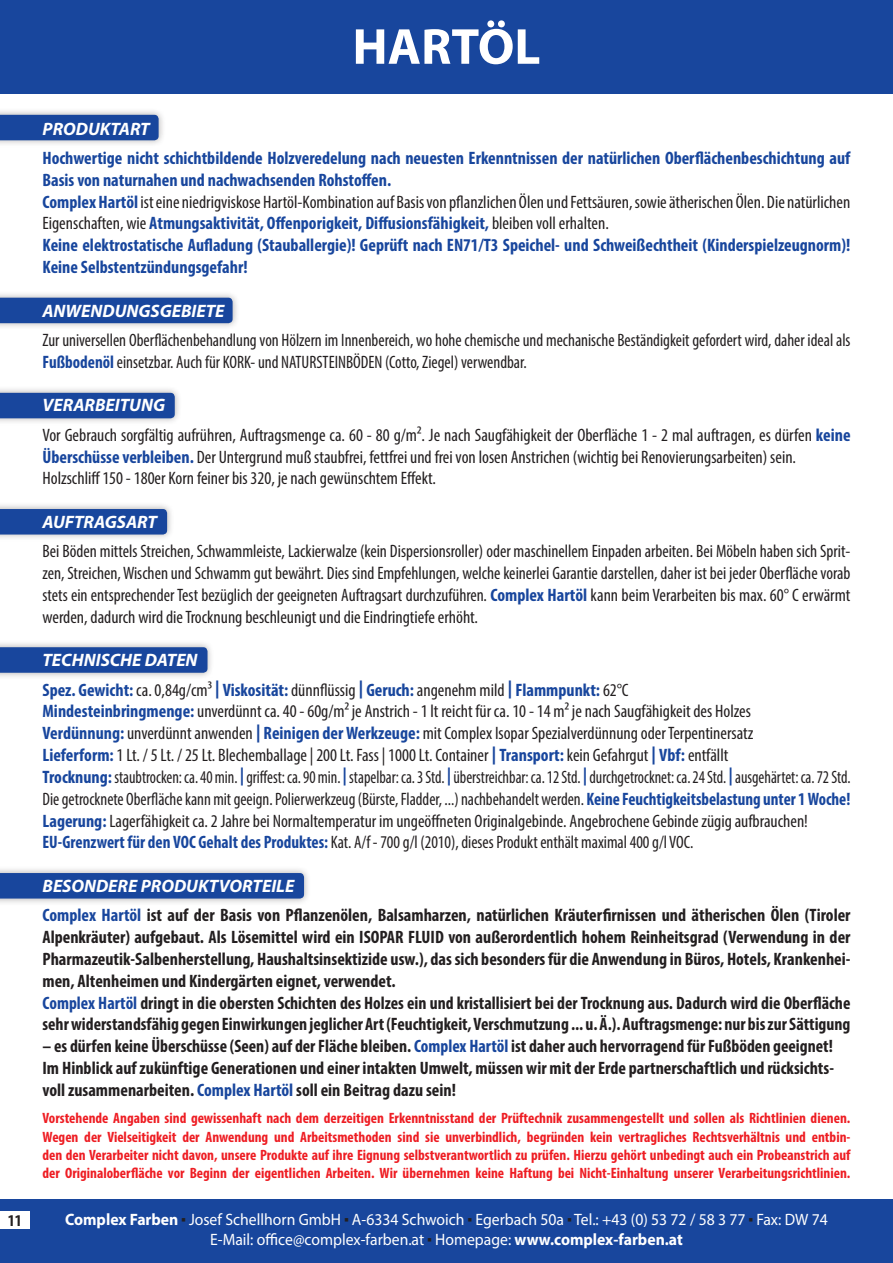
<style>
.page{position:relative;width:893px;height:1263px;background:#fff}
.page>*{position:absolute;margin:0;border:0;box-sizing:border-box;transform-origin:0 0}
.t1{font:700 51px "Myriad Pro";color:#fff}
.t2{font:condensed 18px/21.8px "Myriad Pro";color:#231f20}
.t3{font:700 condensed 18px/21.8px "Myriad Pro";color:#231f20}
.t4{font:700 condensed 18px/21.8px "Myriad Pro";color:#18469d}
.t5{font:condensed 18px/21.8px "Myriad Pro";color:#231f20;scale:.95 1}
.t6{font:italic 700 18px "Myriad Pro";color:#fff}
.t7{font:16.5px/19.8px "Myriad Pro";color:#fff;text-align:center;scale:.95 1}
.t8{font:700 condensed 16.5px "Myriad Pro";color:#231f20}
.t9{font:700 condensed 15px/18.3px "Myriad Pro";color:#ee1d23;text-align:justify}
.s1{font-weight:400;color:#231f20}
.s2{font-weight:700;color:#18469d}
.s3{font-weight:700;font-style:italic;font-stretch:normal;color:#fff}
.s4{font-style:italic;font-stretch:normal;color:#fff}
.s5{font-stretch:normal}
.s6{font-weight:700;font-stretch:normal;color:#18469d}
.s7{color:#18469d}
.s8{font-weight:700}
</style>
<div class="page">
<div style="left:0;top:386px;width:182px;height:40px;background:#231f20;opacity:.35"></div>
<div style="left:0;top:393px;width:175px;height:25px;background:#18469d"></div>
<div style="left:0;top:502px;width:174px;height:40px;background:#231f20;opacity:.35"></div>
<div style="left:0;top:509px;width:167px;height:25px;background:#18469d"></div>
<div style="left:0;top:640px;width:215px;height:40px;background:#231f20;opacity:.35"></div>
<svg style="left:0;top:647px;width:207px;height:26px;background:#1b489d"></svg>
<div style="left:0;top:866px;width:311px;height:40px;background:#231f20;opacity:.35"></div>
<div style="left:0;top:873px;width:304px;height:25px;background:#18469d"></div>
<div style="left:0;top:290px;width:240px;height:40px;background:#231f20;opacity:.35"></div>
<div style="left:0;top:298px;width:233px;height:25px;background:#18469d"></div>
<div style="left:0;top:108px;width:166px;height:40px;background:#231f20;opacity:.35"></div>
<div style="left:0;top:115px;width:159px;height:25px;background:#18469d"></div>
<div style="left:0;top:1199px;width:893px;height:64px;background:#18469d"></div>
<div style="left:0;top:0;width:893px;height:94px;background:#18469d"></div>
<div style="left:0;top:1212px;width:30px;height:17px;background:#fff"></div>
<h1 class="t1" style="left:352px;top:13px;width:189px">HARTÖL</h1>
<p class="t8" style="left:8px;top:1210px;width:16px">11</p>
<p class="t6" style="left:43px;top:117px;width:109px">PRODUKTART</p>
<p class="t4" style="left:43px;top:147px;width:809px">Hochwertige nicht schichtbildende Holzveredelung nach neuesten Erkenntnissen der natürlichen Oberflächenbeschichtung auf Basis von naturnahen und nachwachsenden Rohstoffen.<br>Complex Hartöl <span class="s1">ist eine niedrigviskose Hartöl-Kombination auf Basis von pflanzlichen Ölen und Fettsäuren, sowie ätherischen Ölen. Die natürlichen Eigenschaften, wie</span> Atmungsaktivität, Offenporigkeit, Diffusionsfähigkeit, <span class="s1">bleiben voll erhalten.<br></span>Keine elektrostatische Aufladung (Stauballergie)! Geprüft nach EN71/T3 Speichel- und Schweißechtheit (Kinderspielzeugnorm)!<br>Keine Selbstentzündungsgefahr!</p>
<p class="t6" style="left:43px;top:299px;width:184px">ANWENDUNGSGEBIETE</p>
<p class="t5" style="left:43px;top:329px;width:852px">Zur universellen Oberflächenbehandlung von Hölzern im Innenbereich, wo hohe chemische und mechanische Beständigkeit gefordert wird, daher ideal als<br><span class="s2">Fußbodenöl</span> einsetzbar. Auch für KORK- und NATURSTEINBÖDEN (Cotto, Ziegel) verwendbar.</p>
<p class="t2" style="left:43px;top:391px;width:809px;line-height:29.2px"><span class="s3">VERARBEITUNG<br></span>Vor Gebrauch sorgfältig aufrühren, Auftragsmenge ca. 60 - 80 g/m². Je nach Saugfähigkeit der Oberfläche 1 - 2 mal auftragen, es dürfen <span class="s2">keine</span></p>
<p class="t2" style="left:43px;top:445px;width:755px"><span class="s2">Überschüsse verbleiben.</span> Der Untergrund muß staubfrei, fettfrei und frei von losen Anstrichen (wichtig bei Renovierungsarbeiten) sein.<br>Holzschliff 150 - 180er Korn feiner bis 320, je nach gewünschtem Effekt.</p>
<p class="t6" style="left:43px;top:510px;width:116px">AUFTRAGSART</p>
<p class="t2" style="left:43px;top:540px;width:810px;text-align:justify">Bei Böden mittels Streichen, Schwammleiste, Lackierwalze (kein Dispersionsroller) oder maschinellem Einpaden arbeiten. Bei Möbeln haben sich Sprit&shy;zen, Streichen, Wischen und Schwamm gut bewährt. Dies sind Empfehlungen, welche keinerlei Garantie darstellen, daher ist bei jeder Oberfläche vorab stets ein entsprechender Test bezüglich der geeigneten Auftragsart durchzuführen. <span class="s2">Complex Hartöl</span> kann beim Verarbeiten bis max. 60° C erwärmt werden, dadurch wird die Trocknung beschleunigt und die Eindringtiefe erhöht.</p>
<p class="t4" style="left:43px;top:645px;width:588px;line-height:29.2px"><span class="s4">TECHNISCHE DATEN<br></span>Spez. Gewicht: <span class="s1">ca. 0,84g/cm³</span> <span class="s5">|</span> Viskosität: <span class="s1">dünnflüssig</span> <span class="s5">|</span> Geruch: <span class="s1">angenehm mild</span> <span class="s5">|</span> Flammpunkt: <span class="s1">62°C</span></p>
<p class="t2" style="left:43px;top:700px;width:809px"><span class="s2">Mindesteinbringmenge:</span> unverdünnt ca. 40 - 60g/m² je Anstrich - 1 lt reicht für ca. 10 - 14 m² je nach Saugfähigkeit des Holzes<br><span class="s2">Verdünnung:</span> unverdünnt anwenden <span class="s6">|</span> <span class="s2">Reinigen der Werkzeuge:</span> mit Complex Isopar Spezialverdünnung oder Terpentinersatz<br><span class="s2">Lieferform:</span> 1 Lt. / 5 Lt. / 25 Lt. Blechemballage | 200 Lt. Fass | 1000 Lt. Container <span class="s6">|</span> <span class="s2">Transport:</span> kein Gefahrgut <span class="s6">|</span> <span class="s2">Vbf:</span> entfällt <span class="s2">Trocknung:</span>staubtrocken: ca. 40 min. <span class="s6">|</span> griffest: ca. 90 min. <span class="s6">|</span> stapelbar: ca. 3 Std. <span class="s6">|</span> überstreichbar: ca. 12 Std. <span class="s6">|</span> durchgetrocknet: ca. 24 Std. <span class="s6">|</span> ausgehärtet: ca. 72 Std.<br>Die getrocknete Oberfläche kann mit geeign. Polierwerkzeug (Bürste, Fladder, ...) nachbehandelt werden. <span class="s2">Keine Feuchtigkeitsbelastung unter 1 Woche!<br>Lagerung:</span> Lagerfähigkeit ca. 2 Jahre bei Normaltemperatur im ungeöffneten Originalgebinde. Angebrochene Gebinde zügig aufbrauchen!<br><span class="s2">EU-Grenzwert für den VOC Gehalt des Produktes:</span> Kat. A/f - 700 g/l (2010), dieses Produkt enthält maximal 400 g/l VOC.</p>
<p class="t3" style="left:43px;top:871px;width:809px;line-height:29.2px"><span class="s4">BESONDERE PRODUKTVORTEILE<br></span><span class="s7">Complex Hartöl</span> ist auf der Basis von Pflanzenölen, Balsamharzen, natürlichen Kräuterfirnissen und ätherischen Ölen (Tiroler</p>
<p class="t3" style="left:43px;top:926px;width:809px">Alpenkräuter) aufgebaut. Als Lösemittel wird ein ISOPAR FLUID von außerordentlich hohem Reinheitsgrad (Verwendung in der Pharmazeutik-Salbenherstellung, Haushaltsinsektizide usw.), das sich besonders für die Anwendung in Büros, Hotels, Krankenhei&shy;men, Altenheimen und Kindergärten eignet, verwendet.<br><span class="s7">Complex Hartöl</span> dringt in die obersten Schichten des Holzes ein und kristallisiert bei der Trocknung aus. Dadurch wird die Oberfläche sehr widerstandsfähig gegen Einwirkungen jeglicher Art (Feuchtigkeit, Verschmutzung ... u. Ä.). Auftragsmenge: nur bis zur Sättigung</p>
<p class="t3" style="left:43px;top:1035px;width:793px;text-align:justify">– es dürfen keine Überschüsse (Seen) auf der Fläche bleiben. <span class="s7">Complex Hartöl</span> ist daher auch hervorragend für Fußböden geeignet!<br>Im Hinblick auf zukünftige Generationen und einer intakten Umwelt, müssen wir mit der Erde partnerschaftlich und rücksichts&shy;voll zusammenarbeiten. <span class="s7">Complex Hartöl</span> soll ein Beitrag dazu sein!</p>
<p class="t9" style="left:43px;top:1109px;width:809px">Vorstehende Angaben sind gewissenhaft nach dem derzeitigen Erkenntnisstand der Prüftechnik zusammengestellt und sollen als Richtlinien dienen.<br>Wegen der Vielseitigkeit der Anwendung und Arbeitsmethoden sind sie unverbindlich, begründen kein vertragliches Rechtsverhältnis und entbin&shy;den den Verarbeiter nicht davon, unsere Produkte auf ihre Eignung selbstverantwortlich zu prüfen. Hierzu gehört unbedingt auch ein Probeanstrich auf der Originaloberfläche vor Beginn der eigentlichen Arbeiten. Wir übernehmen keine Haftung bei Nicht-Einhaltung unserer Verarbeitungsrichtlinien.</p>
<p class="t7" style="left:65px;top:1210px;width:804px"><span class="s8">Complex Farben</span> <sup>■</sup> Josef Schellhorn GmbH <sup>■</sup> A-6334 Schwoich <sup>■</sup> Egerbach 50a <sup>■</sup> Tel.: +43 (0) 53 72 / 58 3 77 <sup>■</sup> Fax: DW 74<br>E-Mail: office@complex-farben.at <sup>■</sup> Homepage: <span class="s8">www.complex-farben.at</span></p>
</div>
